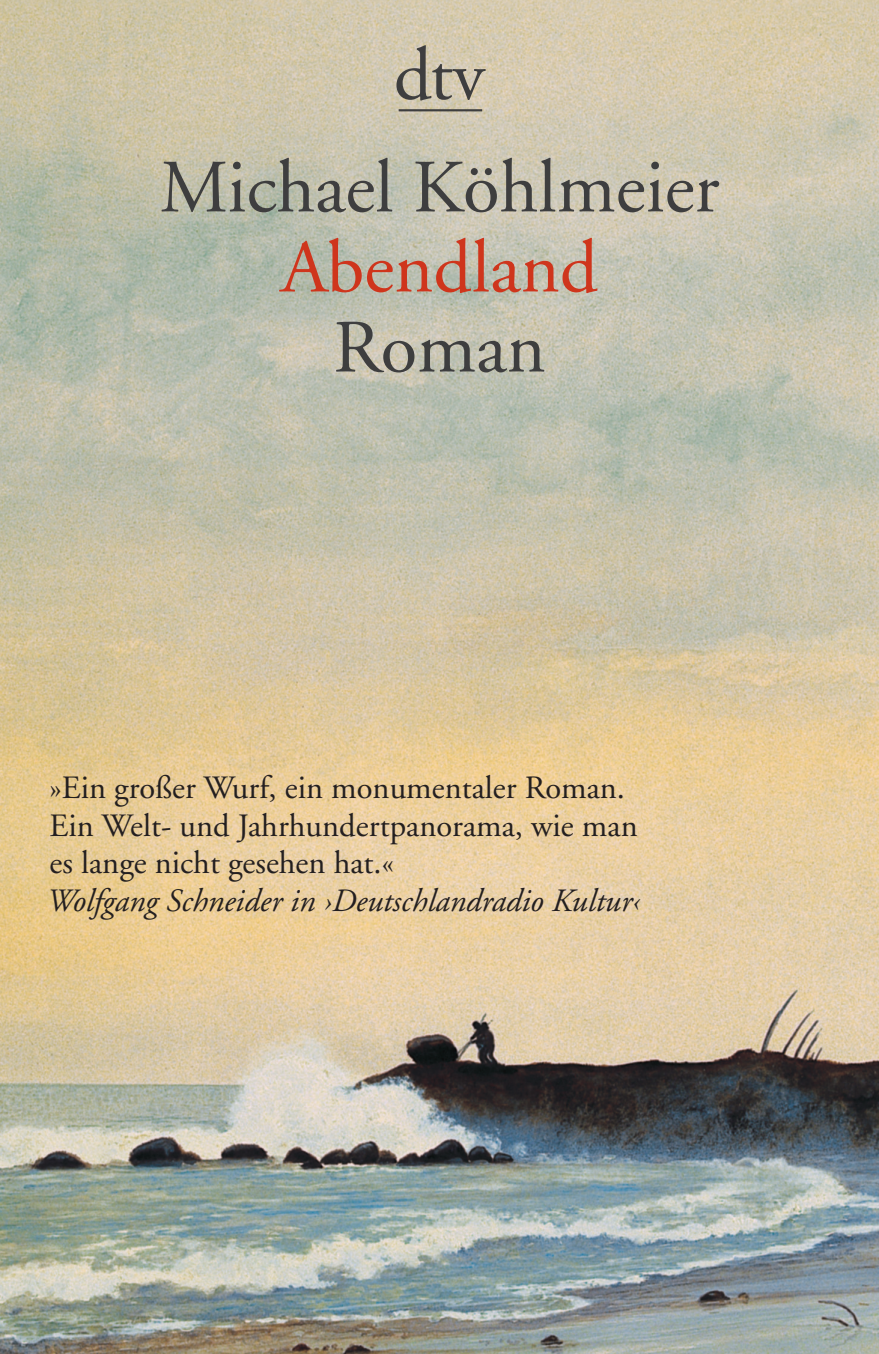
<style>
.page{position:relative;width:879px;height:1354px;background:#fff}
.page>*{position:absolute;margin:0;border:0;box-sizing:border-box;transform-origin:0 0}
.t1{font:75px/112.5px "DTVA Garamond";color:#3e3e3f;text-align:center}
.t2{font:75px "DTVA Garamond";color:#cf351c}
.t3{font:32.5px/37.5px "DTVA Garamond";color:#231f20}
.t4{font:italic 32.5px "DTVA Garamond";color:#231f20}
</style>
<div class="page">
<img style="left:0;top:0;width:879px;height:1354px">
<h1 class="t1" style="left:160px;top:21px;width:561px">_<br>Michael Köhlmeier</h1>
<h1 class="t2" style="left:281px;top:227px;width:318px">Abendland</h1>
<h1 class="t1" style="left:333px;top:293px;width:214px">Roman</h1>
<p class="t3" style="left:50px;top:770px;width:589px">»Ein großer Wurf, ein monumentaler Roman.<br>Ein Welt- und Jahrhundertpanorama, wie man es lange nicht gesehen hat.«</p>
<p class="t4" style="left:45px;top:883px;width:595px">Wolfgang Schneider in ›Deutschlandradio Kultur‹</p>
</div>
